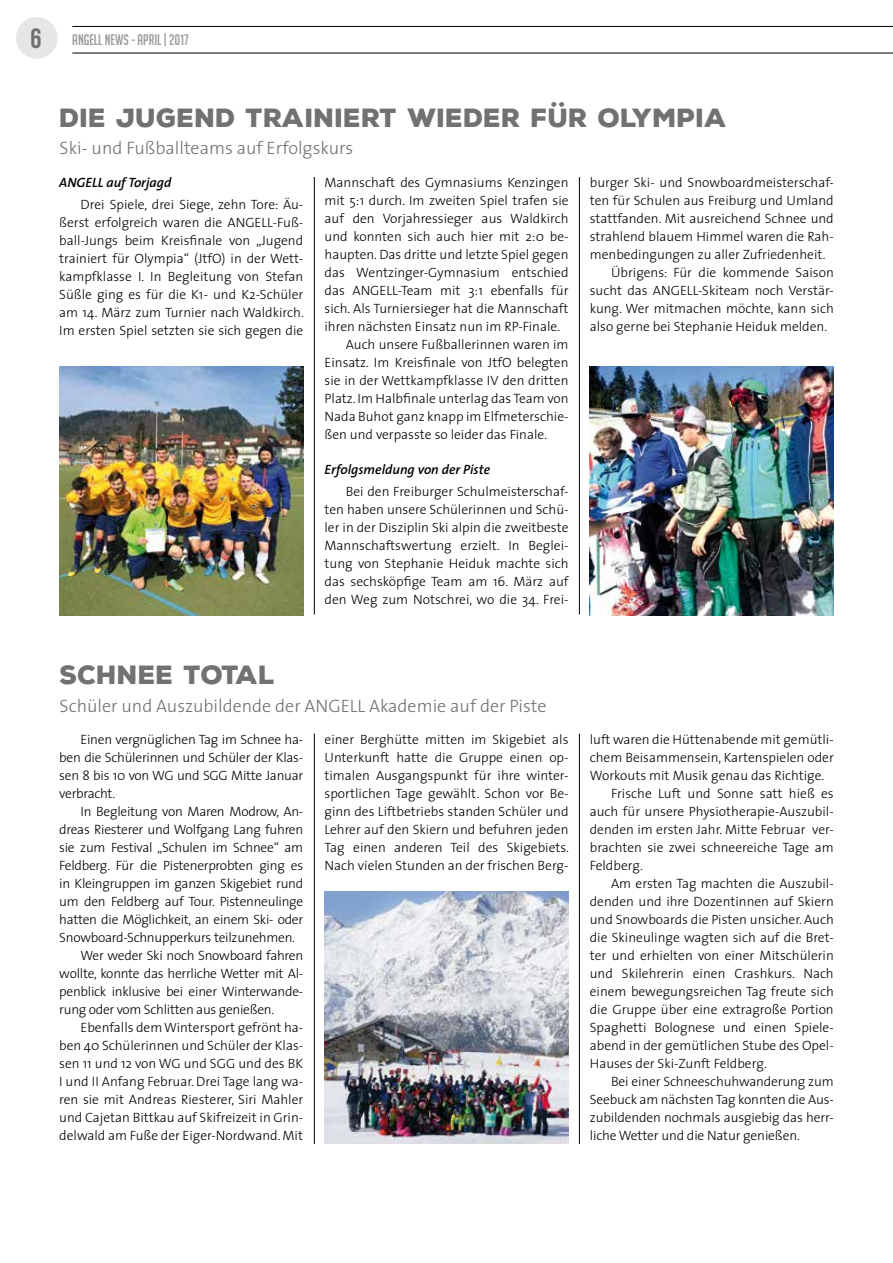
<style>
.page{position:relative;width:893px;height:1263px;background:#fff}
.page>*{position:absolute;margin:0;border:0;box-sizing:border-box;transform-origin:0 0}
.t1{font:900 25.5px "Nexa Rust Sans";color:#707172}
.t2{font:300 18px "The Sans";color:#707172}
.t3{font:15px "Big Noodle Titling";color:#9c9e9f}
.t4{font:300 13.5px/18px "The Sans";color:#000;text-align:justify}
.t5{font:300 13.5px "The Sans";letter-spacing:-.02em;color:#000}
.t6{font:italic 600 13.5px "The Sans";color:#000}
.s1{font-family:"Bebas Neue";font-size:27.9px;color:#707172}
</style>
<div class="page">
<hr style="left:72px;top:53px;width:821px;height:1px;background:#000">
<hr style="left:72px;top:26px;width:821px;height:1px;background:#000">
<div style="left:16px;top:17px;width:42px;height:42px;background:#e6e6e6;border-radius:50%"></div>
<hr style="left:314px;top:177px;width:1px;height:437px;background:#000">
<hr style="left:579px;top:177px;width:1px;height:437px;background:#000">
<img style="left:590px;top:367px;width:244px;height:248px">
<hr style="left:314px;top:733px;width:1px;height:411px;background:#000">
<hr style="left:579px;top:733px;width:1px;height:411px;background:#000">
<img style="left:325px;top:892px;width:244px;height:252px">
<img style="left:59px;top:367px;width:244px;height:248px">
<p class="t3" style="left:30px;top:32px;width:160px"><span class="s1">6</span> ANGELL NEWS - APRIL | 2017</p>
<h1 class="t1" style="left:60px;top:100px;width:669px">DIE JUGEND TRAINIERT WIEDER FÜR OLYMPIA</h1>
<h2 class="t2" style="left:60px;top:136px;width:295px">Ski- und Fußballteams auf Erfolgskurs</h2>
<p class="t6" style="left:59px;top:174px;width:114px">ANGELL auf Torjagd</p>
<p class="t4" style="left:59px;top:196px;width:246px;text-indent:21px">Drei Spiele, drei Siege, zehn Tore: Äu&shy;ßerst erfolgreich waren die ANGELL-Fuß&shy;ball-Jungs beim Kreisfinale von „Jugend trainiert für Olympia“ (JtfO) in der Wett&shy;kampfklasse I. In Begleitung von Stefan Süßle ging es für die K1- und K2-Schüler am 14. März zum Turnier nach Waldkirch.<br>Im ersten Spiel setzten sie sich gegen die</p>
<p class="t4" style="left:325px;top:174px;width:245px">Mannschaft des Gymnasiums Kenzingen</p>
<p class="t4" style="left:325px;top:192px;width:245px">mit 5:1 durch. Im zweiten Spiel trafen sie</p>
<p class="t4" style="left:325px;top:210px;width:245px">auf den Vorjahressieger aus Waldkirch</p>
<p class="t4" style="left:325px;top:228px;width:245px">und konnten sich auch hier mit 2:0 be-</p>
<p class="t4" style="left:325px;top:246px;width:245px">haupten. Das dritte und letzte Spiel gegen</p>
<p class="t4" style="left:325px;top:264px;width:245px">das Wentzinger-Gymnasium entschied</p>
<p class="t4" style="left:325px;top:282px;width:245px">das ANGELL-Team mit 3:1 ebenfalls für</p>
<p class="t4" style="left:325px;top:300px;width:245px">sich. Als Turniersieger hat die Mannschaft</p>
<p class="t4" style="left:325px;top:318px;width:237px">ihren nächsten Einsatz nun im RP-Finale.</p>
<p class="t4" style="left:346px;top:336px;width:224px">Auch unsere Fußballerinnen waren im</p>
<p class="t4" style="left:325px;top:354px;width:245px">Einsatz. Im Kreisfinale von JtfO belegten</p>
<p class="t4" style="left:325px;top:372px;width:245px">sie in der Wettkampfklasse IV den dritten</p>
<p class="t4" style="left:325px;top:390px;width:246px">Platz. Im Halbfinale unterlag das Team von</p>
<p class="t4" style="left:325px;top:408px;width:245px">Nada Buhot ganz knapp im Elfmeterschie-</p>
<p class="t4" style="left:325px;top:426px;width:224px">ßen und verpasste so leider das Finale.</p>
<p class="t6" style="left:325px;top:461px;width:167px">Erfolgsmeldung von der Piste</p>
<p class="t4" style="left:325px;top:483px;width:245px;text-indent:21px">Bei den Freiburger Schulmeisterschaf&shy;ten haben unsere Schülerinnen und Schü&shy;ler in der Disziplin Ski alpin die zweitbeste Mannschaftswertung erzielt. In Beglei&shy;tung von Stephanie Heiduk machte sich das sechsköpfige Team am 16. März auf den Weg zum Notschrei, wo die 34. Frei-</p>
<p class="t4" style="left:590px;top:174px;width:245px">burger Ski- und Snowboardmeisterschaf-</p>
<p class="t4" style="left:590px;top:192px;width:245px">ten für Schulen aus Freiburg und Umland</p>
<p class="t4" style="left:590px;top:210px;width:245px">stattfanden. Mit ausreichend Schnee und</p>
<p class="t4" style="left:590px;top:228px;width:246px">strahlend blauem Himmel waren die Rah-</p>
<p class="t4" style="left:590px;top:246px;width:237px">menbedingungen zu aller Zufriedenheit.</p>
<p class="t4" style="left:611px;top:264px;width:224px">Übrigens: Für die kommende Saison</p>
<p class="t4" style="left:590px;top:282px;width:245px">sucht das ANGELL-Skiteam noch Verstär-</p>
<p class="t4" style="left:590px;top:300px;width:245px">kung. Wer mitmachen möchte, kann sich</p>
<p class="t4" style="left:590px;top:318px;width:239px">also gerne bei Stephanie Heiduk melden.</p>
<h1 class="t1" style="left:60px;top:658px;width:217px">SCHNEE TOTAL</h1>
<h2 class="t2" style="left:60px;top:694px;width:488px">Schüler und Auszubildende der ANGELL Akademie auf der Piste</h2>
<p class="t4" style="left:59px;top:730px;width:245px;text-indent:21px">Einen vergnüglichen Tag im Schnee ha&shy;ben die Schülerinnen und Schüler der Klas&shy;sen 8 bis 10 von WG und SGG Mitte Januar verbracht.</p>
<p class="t5" style="left:81px;top:802px;width:224px">In Begleitung von Maren Modrow, An-</p>
<p class="t5" style="left:59px;top:820px;width:246px">dreas Riesterer und Wolfgang Lang fuhren</p>
<p class="t5" style="left:59px;top:838px;width:245px">sie zum Festival „Schulen im Schnee“ am</p>
<p class="t5" style="left:59px;top:856px;width:245px">Feldberg. Für die Pistenerprobten ging es</p>
<p class="t5" style="left:59px;top:874px;width:245px">in Kleingruppen im ganzen Skigebiet rund</p>
<p class="t5" style="left:59px;top:892px;width:245px">um den Feldberg auf Tour. Pistenneulinge</p>
<p class="t5" style="left:59px;top:910px;width:245px">hatten die Möglichkeit, an einem Ski- oder</p>
<p class="t5" style="left:59px;top:928px;width:237px">Snowboard-Schnupperkurs teilzunehmen.</p>
<p class="t5" style="left:81px;top:946px;width:224px">Wer weder Ski noch Snowboard fahren</p>
<p class="t5" style="left:59px;top:964px;width:245px">wollte, konnte das herrliche Wetter mit Al-</p>
<p class="t5" style="left:59px;top:982px;width:246px">penblick inklusive bei einer Winterwande-</p>
<p class="t5" style="left:59px;top:1000px;width:216px">rung oder vom Schlitten aus genießen.</p>
<p class="t4" style="left:81px;top:1018px;width:224px">Ebenfalls dem Wintersport gefrönt ha-</p>
<p class="t4" style="left:59px;top:1036px;width:245px">ben 40 Schülerinnen und Schüler der Klas-</p>
<p class="t4" style="left:59px;top:1054px;width:246px">sen 11 und 12 von WG und SGG und des BK</p>
<p class="t4" style="left:59px;top:1072px;width:245px">I und II Anfang Februar. Drei Tage lang wa-</p>
<p class="t4" style="left:59px;top:1090px;width:245px">ren sie mit Andreas Riesterer, Siri Mahler</p>
<p class="t4" style="left:59px;top:1108px;width:245px">und Cajetan Bittkau auf Skifreizeit in Grin-</p>
<p class="t4" style="left:59px;top:1126px;width:245px">delwald am Fuße der Eiger-Nordwand. Mit</p>
<p class="t4" style="left:325px;top:730px;width:246px">einer Berghütte mitten im Skigebiet als Unterkunft hatte die Gruppe einen op&shy;timalen Ausgangspunkt für ihre winter&shy;sportlichen Tage gewählt. Schon vor Be&shy;ginn des Liftbetriebs standen Schüler und Lehrer auf den Skiern und befuhren jeden Tag einen anderen Teil des Skigebiets.<br>Nach vielen Stunden an der frischen Berg-</p>
<p class="t4" style="left:590px;top:730px;width:245px">luft waren die Hüttenabende mit gemütli-</p>
<p class="t4" style="left:590px;top:748px;width:245px">chem Beisammensein, Kartenspielen oder</p>
<p class="t4" style="left:590px;top:766px;width:236px">Workouts mit Musik genau das Richtige.</p>
<p class="t4" style="left:611px;top:784px;width:224px">Frische Luft und Sonne satt hieß es</p>
<p class="t4" style="left:590px;top:802px;width:245px">auch für unsere Physiotherapie-Auszubil-</p>
<p class="t4" style="left:590px;top:820px;width:245px">denden im ersten Jahr. Mitte Februar ver-</p>
<p class="t4" style="left:590px;top:838px;width:245px">brachten sie zwei schneereiche Tage am</p>
<p class="t4" style="left:590px;top:856px;width:55px">Feldberg.</p>
<p class="t4" style="left:611px;top:874px;width:224px">Am ersten Tag machten die Auszubil-</p>
<p class="t4" style="left:590px;top:892px;width:245px">denden und ihre Dozentinnen auf Skiern</p>
<p class="t4" style="left:590px;top:910px;width:245px">und Snowboards die Pisten unsicher. Auch</p>
<p class="t4" style="left:590px;top:928px;width:245px">die Skineulinge wagten sich auf die Bret-</p>
<p class="t4" style="left:590px;top:946px;width:246px">ter und erhielten von einer Mitschülerin</p>
<p class="t4" style="left:590px;top:964px;width:245px">und Skilehrerin einen Crashkurs. Nach</p>
<p class="t4" style="left:590px;top:982px;width:245px">einem bewegungsreichen Tag freute sich</p>
<p class="t4" style="left:590px;top:1000px;width:245px">die Gruppe über eine extragroße Portion</p>
<p class="t4" style="left:590px;top:1018px;width:245px">Spaghetti Bolognese und einen Spiele-</p>
<p class="t4" style="left:590px;top:1036px;width:245px">abend in der gemütlichen Stube des Opel-</p>
<p class="t4" style="left:590px;top:1054px;width:179px">Hauses der Ski-Zunft Feldberg.</p>
<p class="t4" style="left:611px;top:1072px;width:224px">Bei einer Schneeschuhwanderung zum</p>
<p class="t4" style="left:590px;top:1090px;width:245px">Seebuck am nächsten Tag konnten die Aus-</p>
<p class="t4" style="left:590px;top:1108px;width:245px">zubildenden nochmals ausgiebig das herr-</p>
<p class="t4" style="left:590px;top:1126px;width:211px">liche Wetter und die Natur genießen.</p>
</div>
